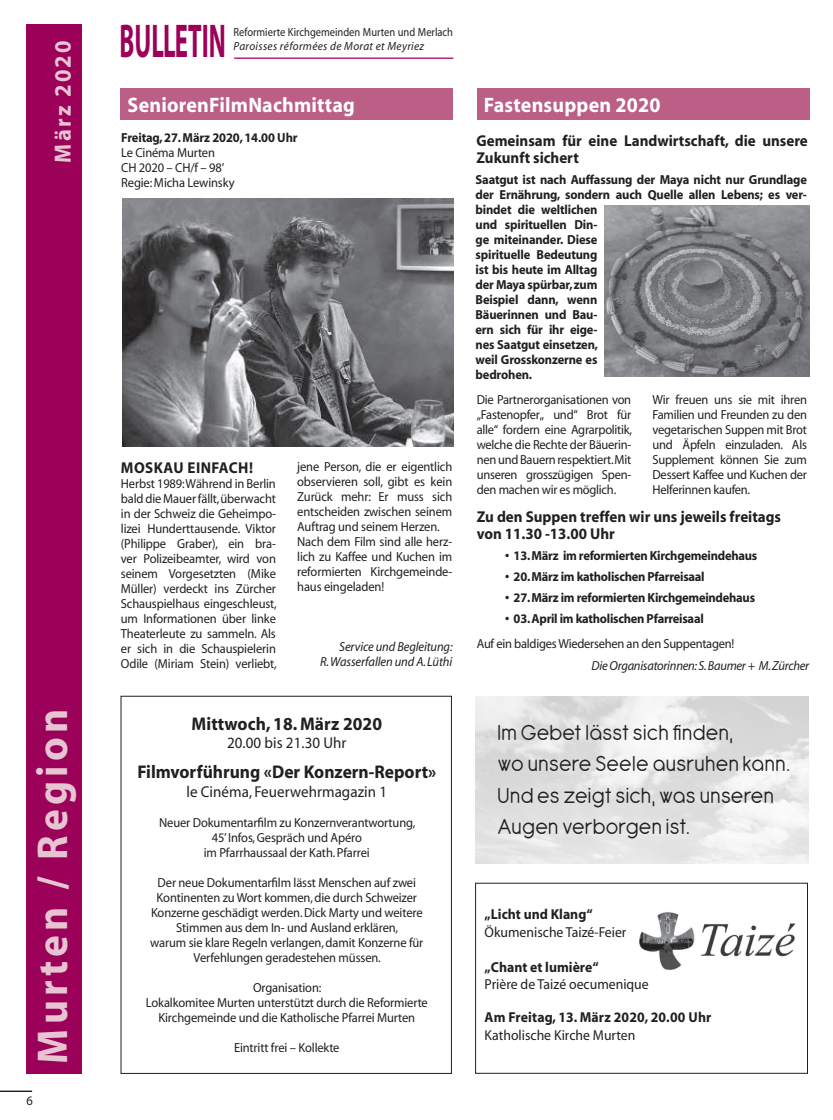
<style>
.page{position:relative;width:833px;height:1120px;background:#fff}
.page>*{position:absolute;margin:0;border:0;box-sizing:border-box;transform-origin:0 0}
.t1{font:700 47.62px "Myriad";color:#9c0159;scale:.52 1}
.t2{font:700 43.38px "Myriad";letter-spacing:.1em;color:#e6c4d2;scale:.95 1}
.t3{font:23.62px/31.2px "Antipasto";letter-spacing:.015em;color:#231f20;scale:.95 1}
.t4{font:700 23.62px "Myriad";letter-spacing:.095em;color:#e6c4d2;scale:.95 1}
.t5{font:700 21px "Myriad";letter-spacing:.01em;color:#fff;scale:.95 1}
.t6{font:700 18.38px "Myriad";color:#231f20;scale:.95 1}
.t7{font:700 15.75px/16.9px "Myriad";color:#231f20;scale:.95 1}
.t8{font:15.75px "Myriad";letter-spacing:.005em;color:#231f20;scale:.95 1}
.t9{font:700 15.75px "Myriad";letter-spacing:.03em;color:#231f20;scale:.95 1}
.t10{font:14.5px "Myriad";color:#231f20;scale:.95 1}
.t11{font:700 14.5px "Myriad";color:#231f20;scale:.95 1}
.t12{font:13.12px/15px "Myriad";letter-spacing:-.01em;color:#231f20;text-align:justify;scale:.95 1}
.t13{font:700 13.12px/15px "Myriad";letter-spacing:-.015em;color:#231f20;scale:.95 1}
.t14{font:italic 13.12px/15px "Myriad";letter-spacing:-.01em;color:#231f20;text-align:right;scale:.95 1}
.t15{font:11.75px "Myriad";color:#231f20;scale:.89 1}
.t16{font:italic 11.75px "Myriad";letter-spacing:.03em;color:#231f20;scale:.95 1}
</style>
<div class="page">
<div style="left:120px;top:696px;width:332px;height:378px;border:1px solid #231f20"></div>
<div style="left:120px;top:89px;width:333px;height:31px;background:#bb5f87"></div>
<img style="left:122px;top:198px;width:331px;height:248px">
<div style="left:477px;top:89px;width:332px;height:31px;background:#bb5f87"></div>
<img style="left:604px;top:205px;width:205px;height:172px">
<img style="left:639px;top:912px;width:157px;height:58px">
<div style="left:475px;top:882px;width:333px;height:192px;border:1px solid #231f20"></div>
<hr style="left:0;top:1091px;width:32px;height:1px;background:#231f20">
<hr style="left:234px;top:58px;width:219px;height:1px;background:#9c0159">
<div style="left:25px;top:25px;width:56px;height:1049px;background:#9c0159"></div>
<h3 class="t4" style="left:51px;top:163px;width:130px;rotate:-90deg">März 2020</h3>
<h2 class="t2" style="left:30px;top:1063px;width:374px;rotate:-90deg">Murten / Region</h2>
<p class="t12" style="left:26px;top:1093px;width:8px">6</p>
<h1 class="t1" style="left:120px;top:17px;width:206px">BULLETIN</h1>
<p class="t15" style="left:233px;top:26px;width:248px">Reformierte Kirchgemeinden Murten und Merlach</p>
<p class="t16" style="left:233px;top:40px;width:202px">Paroisses réformées de Morat et Meyriez</p>
<h3 class="t5" style="left:128px;top:94px;width:241px">SeniorenFilmNachmittag</h3>
<p class="t13" style="left:121px;top:131px;width:187px">Freitag, 27. März 2020, 14.00 Uhr</p>
<p class="t12" style="left:121px;top:146px;width:121px;text-align:left">Le Cinéma Murten<br>CH 2020 – CH/f – 98’<br>Regie: Micha Lewinsky</p>
<p class="t9" style="left:121px;top:460px;width:141px">MOSKAU EINFACH!</p>
<p class="t12" style="left:121px;top:477px;width:166px">Herbst 1989: Während in Berlin bald die Mauer fällt, überwacht in der Schweiz die Geheimpo&shy;lizei Hunderttausende. Viktor (Philippe Graber), ein bra&shy;ver Polizeibeamter, wird von seinem Vorgesetzten (Mike Müller) verdeckt ins Zürcher Schauspielhaus eingeschleust, um Informationen über linke Theaterleute zu sammeln. Als er sich in die Schauspielerin Odile (Miriam Stein) verliebt,</p>
<p class="t12" style="left:297px;top:460px;width:165px;text-align:left">jene Person, die er eigentlich observieren soll, gibt es kein<br>Zurück mehr: Er muss sich entscheiden zwischen seinem<br>Auftrag und seinem Herzen.<br>Nach dem Film sind alle herz&shy;lich zu Kaffee und Kuchen im reformierten Kirchgemeinde&shy;haus eingeladen!</p>
<p class="t14" style="left:320px;top:640px;width:141px">Service und Begleitung:<br>R. Wasserfallen und A. Lüthi</p>
<h3 class="t6" style="left:191px;top:714px;width:202px">Mittwoch, 18. März 2020</h3>
<p class="t8" style="left:227px;top:735px;width:127px">20.00 bis 21.30 Uhr</p>
<h3 class="t6" style="left:137px;top:763px;width:316px">Filmvorführung «Der Konzern-Report»</h3>
<p class="t8" style="left:186px;top:784px;width:213px">le Cinéma, Feuerwehrmagazin 1</p>
<p class="t12" style="left:159px;top:815px;width:271px;text-align:center">Neuer Dokumentarfilm zu Konzernverantwortung,<br>45’ Infos, Gespräch und Apéro<br>im Pfarrhaussaal der Kath. Pfarrei</p>
<p class="t12" style="left:150px;top:875px;width:289px;text-align:center">Der neue Dokumentarfilm lässt Menschen auf zwei Kontinenten zu Wort kommen, die durch Schweizer Konzerne geschädigt werden. Dick Marty und weitere Stimmen aus dem In- und Ausland erklären,<br>warum sie klare Regeln verlangen, damit Konzerne für Verfehlungen geradestehen müssen.</p>
<p class="t12" style="left:146px;top:980px;width:298px;text-align:center">Organisation:<br>Lokalkomitee Murten unterstützt durch die Reformierte<br>Kirchgemeinde und die Katholische Pfarrei Murten</p>
<p class="t12" style="left:234px;top:1041px;width:113px">Eintritt frei – Kollekte</p>
<h3 class="t5" style="left:484px;top:94px;width:188px">Fastensuppen 2020</h3>
<p class="t7" style="left:476px;top:133px;width:350px">Gemeinsam für eine Landwirtschaft, die unsere<br>Zukunft sichert</p>
<p class="t13" style="left:475px;top:172px;width:350px">Saatgut ist nach Auffassung der Maya nicht nur Grundlage der Ernährung, sondern auch Quelle allen Lebens; es ver&shy;bindet die weltlichen<br>und spirituellen Din-<br>ge miteinander. Diese<br>spirituelle Bedeutung<br>ist bis heute im Alltag<br>der Maya spürbar, zum<br>Beispiel dann, wenn<br>Bäuerinnen und Bau-<br>ern sich für ihr eige-<br>nes Saatgut einsetzen,<br>weil Grosskonzerne es<br>bedrohen.</p>
<p class="t12" style="left:477px;top:392px;width:165px">Die Partnerorganisationen von „Fastenopfer„ und“ Brot für alle“ fordern eine Agrarpolitik, welche die Rechte der Bäuerin&shy;nen und Bauern respektiert.Mit unseren grosszügigen Spen&shy;den machen wir es möglich.</p>
<p class="t12" style="left:652px;top:392px;width:164px">Wir freuen uns sie mit ihren Familien und Freunden zu den vegetarischen Suppen mit Brot und Äpfeln einzuladen. Als Supplement können Sie zum Dessert Kaffee und Kuchen der Helferinnen kaufen.</p>
<p class="t7" style="left:477px;top:509px;width:322px">Zu den Suppen treffen wir uns jeweils freitags von 11.30 -13.00 Uhr</p>
<p class="t13" style="left:505px;top:548px;width:267px">• 13. März im reformierten Kirchgemeindehaus</p>
<p class="t13" style="left:505px;top:569px;width:212px">• 20. März im katholischen Pfarreisaal</p>
<p class="t13" style="left:505px;top:590px;width:265px">• 27. März im reformierten Kirchgemeindehaus</p>
<p class="t13" style="left:505px;top:611px;width:211px">• 03. April im katholischen Pfarreisaal</p>
<p class="t12" style="left:477px;top:637px;width:273px">Auf ein baldiges Wiedersehen an den Suppentagen!</p>
<p class="t14" style="left:591px;top:659px;width:230px">Die Organisatorinnen: S. Baumer + M. Zürcher</p>
<h3 class="t3" style="left:497px;top:717px;width:309px">Im Gebet lässt sich finden,<br>wo unsere Seele ausruhen kann.<br>Und es zeigt sich, was unseren<br>Augen verborgen ist.</h3>
<p class="t11" style="left:484px;top:907px;width:115px">„Licht und Klang“</p>
<p class="t10" style="left:484px;top:924px;width:151px">Ökumenische Taizé-Feier</p>
<p class="t11" style="left:484px;top:959px;width:121px">„Chant et lumière“</p>
<p class="t10" style="left:484px;top:977px;width:174px">Prière de Taizé oecumenique</p>
<p class="t11" style="left:484px;top:1009px;width:240px">Am Freitag, 13. März 2020, 20.00 Uhr</p>
<p class="t10" style="left:484px;top:1028px;width:160px">Katholische Kirche Murten</p>
</div>
